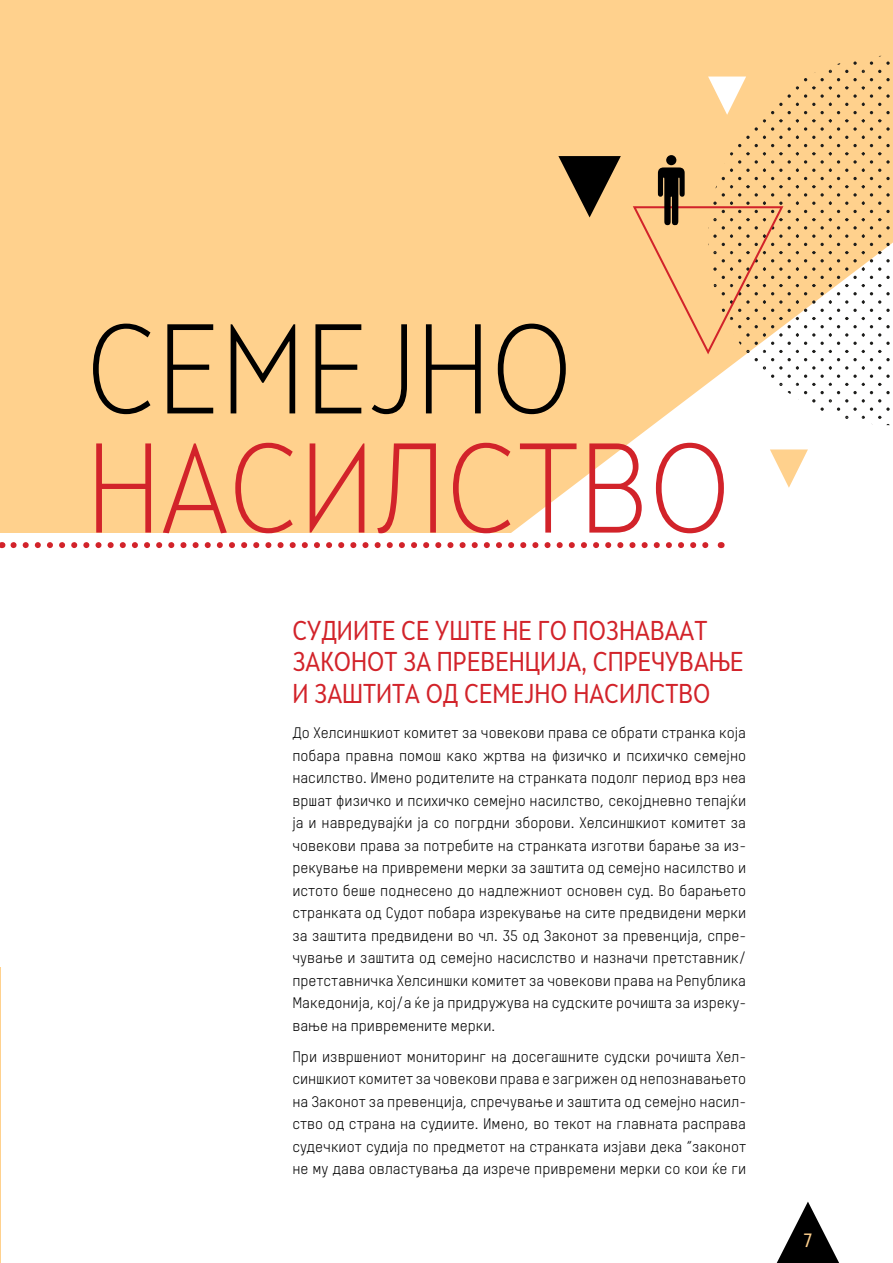
<style>
.page{position:relative;width:893px;height:1263px;background:#fff}
.page>*{position:absolute;margin:0;border:0;box-sizing:border-box;transform-origin:0 0}
.t1{font:300 119.1px "Skola Sans Cn";color:#d2232a}
.t2{font:300 119.1px "Skola Sans Cn";color:#000}
.t3{font:25.5px/31.5px "Skola Sans Cn";color:#d2232a}
.t4{font:18px "Skola Sans Cn";color:#ffd18d}
.t5{font:15px/22.5px "Oxfam TSTARPRO";color:#000;text-align:justify}
</style>
<div class="page">
<svg style="left:777px;top:1201px;width:62px;height:62px"></svg>
<hr style="left:0;top:0;width:1px;height:1263px;background:#ffd18d">
<svg style="left:1px;top:0;width:892px;height:533px;background:#ffd596"></svg>
<div style="left:0;top:533px;width:893px;height:433px;background:#fff"></div>
<svg style="left:558px;top:156px;width:63px;height:61px;background:#7f6846"></svg>
<svg style="left:770px;top:449px;width:38px;height:39px"></svg>
<svg style="left:13px;top:542px;width:696px;height:6px"></svg>
<svg style="left:0;top:542px;width:5px;height:7px"></svg>
<svg style="left:631px;top:56px;width:259px;height:369px"></svg>
<div style="left:666px;top:155px;width:10px;height:10px;background:#000;border-radius:50%"></div>
<h1 class="t2" style="left:86px;top:299px;width:488px">СЕМЕЈНО</h1>
<h1 class="t1" style="left:86px;top:418px;width:646px">НАСИЛСТВО</h1>
<h2 class="t3" style="left:292px;top:615px;width:453px">СУДИИТЕ СЕ УШТЕ НЕ ГО ПОЗНАВААТ<br>ЗАКОНОТ ЗА ПРЕВЕНЦИЈА, СПРЕЧУВАЊЕ<br>И ЗАШТИТА ОД СЕМЕЈНО НАСИЛСТВО</h2>
<p class="t5" style="left:292px;top:721px;width:455px">До Хелсиншкиот комитет за човекови права се обрати странка која побара правна помош како жртва на физичко и психичко семејно насилство. Имено родителите на странката подолг период врз неа вршат физичко и психичко семејно насилство, секојдневно тепајќи ја и навредувајќи ја со погрдни зборови. Хелсиншкиот комитет за човекови права за потребите на странката изготви барање за из&shy;рекување на привремени мерки за заштита од семејно насилство и истото беше поднесено до надлежниот основен суд. Во барањето странката од Судот побара изрекување на сите предвидени мерки за заштита предвидени во чл. 35 од Законот за превенција, спре&shy;чување и заштита од семејно насислство и назначи претставник/ претставничка Хелсиншки комитет за човекови права на Република Македонија, кој/а ќе ја придружува на судските рочишта за изреку&shy;вање на привремените мерки.</p>
<p class="t5" style="left:292px;top:1045px;width:455px">При извршениот мониторинг на досегашните судски рочишта Хел&shy;синшкиот комитет за човекови права е загрижен од непознавањето на Законот за превенција, спречување и заштита од семејно насил&shy;ство од страна на судиите. Имено, во текот на главната расправа судечкиот судија по предметот на странката изјави дека “законот не му дава овластувања да изрече привремени мерки со кои ќе ги</p>
<p class="t4" style="left:803px;top:1230px;width:10px">7</p>
</div>
